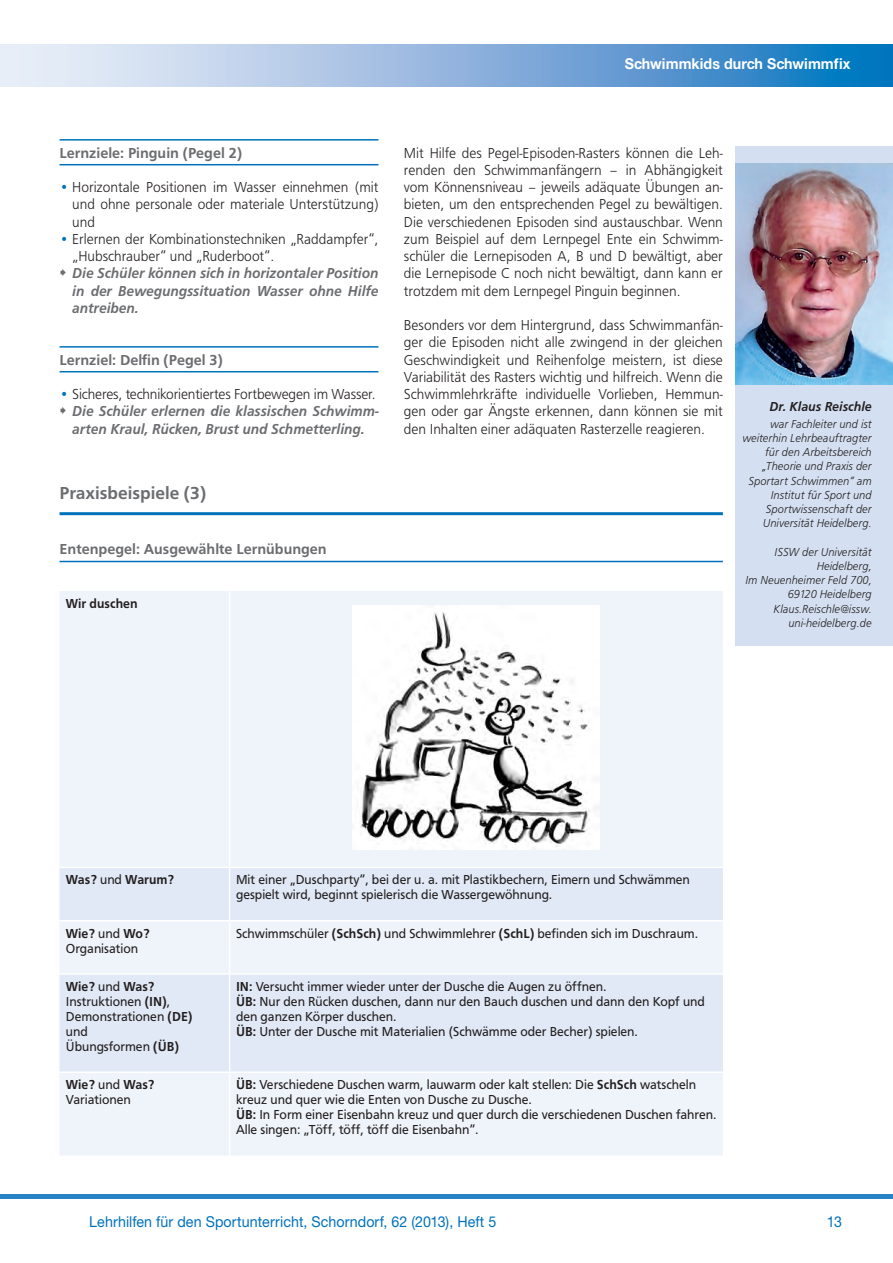
<style>
.page{position:relative;width:893px;height:1263px;background:#fff}
.page>*{position:absolute;margin:0;border:0;box-sizing:border-box;transform-origin:0 0}
.t1{font:500 18px "Frutus T";color:#6c6d70}
.t2{font:300 15px/17.2px "Frutus T";color:#231f20;text-align:justify;scale:.95 1}
.t3{font:italic 500 15px/17.2px "Frutus T";color:#6c6d70;scale:.95 1}
.t4{font:500 15px "Frutus T";color:#6c6d70}
.t5{font:15px "Helvetica Neue CE";letter-spacing:.005em;color:#0072bc;scale:.95 1}
.t6{font:700 15px "Helvetica Neue CE";letter-spacing:.005em;color:#fff;scale:.95 1}
.t7{font:13.5px/15px "Frutus T";color:#231f20;scale:.95 1}
.t8{font:500 13.5px "Frutus T";color:#231f20;scale:.95 1}
.t9{font:italic 500 13.5px "Frutus T";letter-spacing:.005em;color:#231f20;scale:.95 1}
.t10{font:italic 300 12px/14.2px "Frutus T";letter-spacing:.005em;color:#231f20;text-align:right;scale:.95 1}
.s1{color:#0072bc}
.s2{font-weight:300;font-style:normal;color:#0072bc}
.s3{font-weight:300;font-style:normal;color:#231f20}
.s4{font-weight:400}
.s5{font-weight:500}
</style>
<div class="page">
<div style="left:0;top:1194px;width:893px;height:5px;background:#2783c5"></div>
<svg style="left:0;top:44px;width:893px;height:43px;background:#88b4dd"></svg>
<hr style="left:60px;top:139px;width:318px;height:2px;background:#0072bc">
<hr style="left:60px;top:164px;width:318px;height:1px;background:#0072bc">
<hr style="left:60px;top:346px;width:318px;height:2px;background:#0072bc">
<hr style="left:60px;top:371px;width:318px;height:1px;background:#0072bc">
<div style="left:60px;top:591px;width:663px;height:564px;background:#eff4fa"></div>
<svg style="left:60px;top:868px;width:663px;height:203px;fill:#e1e9f6"></svg>
<hr style="left:229px;top:868px;width:1px;height:52px;background:#fff">
<hr style="left:60px;top:920px;width:170px;height:1px;background:#fff">
<hr style="left:230px;top:920px;width:493px;height:1px;background:#fff">
<hr style="left:229px;top:921px;width:1px;height:52px;background:#fff">
<hr style="left:60px;top:973px;width:170px;height:2px;background:#fff">
<hr style="left:230px;top:973px;width:493px;height:2px;background:#fff">
<hr style="left:229px;top:975px;width:1px;height:96px;background:#fff">
<hr style="left:60px;top:1071px;width:170px;height:2px;background:#fff">
<hr style="left:230px;top:1071px;width:493px;height:2px;background:#fff">
<hr style="left:229px;top:1073px;width:1px;height:82px;background:#fff">
<hr style="left:229px;top:591px;width:1px;height:275px;background:#fff">
<hr style="left:60px;top:866px;width:170px;height:2px;background:#fff">
<hr style="left:230px;top:866px;width:493px;height:2px;background:#fff">
<img style="left:353px;top:606px;width:247px;height:244px">
<hr style="left:60px;top:512px;width:663px;height:3px;background:#0072bc">
<hr style="left:60px;top:561px;width:663px;height:1px;background:#0072bc">
<div style="left:736px;top:146px;width:157px;height:500px;background:#d4e0f1"></div>
<img style="left:736px;top:163px;width:157px;height:221px">
<p class="t6" style="left:625px;top:54px;width:239px">Schwimmkids durch Schwimmfix</p>
<p class="t4" style="left:60px;top:144px;width:184px">Lernziele: Pinguin (Pegel 2)</p>
<p class="t2" style="left:72px;top:178px;width:324px;text-indent:-13px"><span class="s1">•</span> Horizontale Positionen im Wasser einnehmen (mit und ohne personale oder materiale Unterstützung) und</p>
<p class="t3" style="left:72px;top:230px;width:324px;text-indent:-13px"><span class="s2">•</span> <span class="s3">Erlernen der Kombinationstechniken „Raddampfer“, „Hubschrauber“ und „Ruderboot“.<br></span>Die Schüler können sich in horizontaler Position in der Bewegungssituation Wasser ohne Hilfe antreiben.</p>
<p class="t4" style="left:60px;top:351px;width:165px">Lernziel: Delfin (Pegel 3)</p>
<p class="t3" style="left:72px;top:385px;width:324px;text-indent:-13px"><span class="s2">•</span> <span class="s3">Sicheres, technikorientiertes Fortbewegen im Wasser.<br></span>Die Schüler erlernen die klassischen Schwimm&shy;arten Kraul, Rücken, Brust und Schmetterling.</p>
<p class="t1" style="left:60px;top:483px;width:148px">Praxisbeispiele (3)</p>
<p class="t4" style="left:60px;top:541px;width:269px">Entenpegel: Ausgewählte Lernübungen</p>
<p class="t8" style="left:66px;top:595px;width:77px">Wir duschen</p>
<p class="t2" style="left:404px;top:144px;width:337px">Mit Hilfe des Pegel-Episoden-Rasters können die Leh&shy;renden den Schwimmanfängern – in Abhängigkeit vom Könnensniveau – jeweils adäquate Übungen an&shy;bieten, um den entsprechenden Pegel zu bewältigen.<br>Die verschiedenen Episoden sind austauschbar. Wenn zum Beispiel auf dem Lernpegel Ente ein Schwimm&shy;schüler die Lernepisoden A, B und D bewältigt, aber die Lernepisode C noch nicht bewältigt, dann kann er trotzdem mit dem Lernpegel Pinguin beginnen.</p>
<p class="t2" style="left:404px;top:316px;width:337px">Besonders vor dem Hintergrund, dass Schwimmanfän&shy;ger die Episoden nicht alle zwingend in der gleichen Geschwindigkeit und Reihenfolge meistern, ist diese Variabilität des Rasters wichtig und hilfreich. Wenn die Schwimmlehrkräfte individuelle Vorlieben, Hemmun&shy;gen oder gar Ängste erkennen, dann können sie mit den Inhalten einer adäquaten Rasterzelle reagieren.</p>
<p class="t9" style="left:769px;top:399px;width:109px">Dr. Klaus Reischle</p>
<p class="t10" style="left:742px;top:416px;width:138px">war Fachleiter und ist weiterhin Lehrbeauftragter für den Arbeitsbereich „Theorie und Praxis der<br>Sportart Schwimmen“ am<br>Institut für Sport und<br>Sportwissenschaft der<br>Universität Heidelberg.</p>
<p class="t10" style="left:745px;top:544px;width:135px">ISSW der Universität<br>Heidelberg,<br>Im Neuenheimer Feld 700,<br>69120 Heidelberg<br>Klaus.Reischle@issw. uni-heidelberg.de</p>
<p class="t8" style="left:66px;top:872px;width:115px">Was? <span class="s4">und</span> Warum?</p>
<p class="t7" style="left:236px;top:872px;width:479px">Mit einer „Duschparty“, bei der u. a. mit Plastikbechern, Eimern und Schwämmen gespielt wird, beginnt spielerisch die Wassergewöhnung.</p>
<p class="t7" style="left:66px;top:925px;width:90px"><span class="s5">Wie?</span> und <span class="s5">Wo?<br></span>Organisation</p>
<p class="t7" style="left:236px;top:925px;width:488px">Schwimmschüler <span class="s5">(SchSch)</span> und Schwimmlehrer <span class="s5">(SchL)</span> befinden sich im Duschraum.</p>
<p class="t7" style="left:66px;top:979px;width:135px"><span class="s5">Wie?</span> und <span class="s5">Was?<br></span>Instruktionen <span class="s5">(IN)</span>,<br>Demonstrationen <span class="s5">(DE) </span>und<br>Übungsformen <span class="s5">(ÜB)</span></p>
<p class="t7" style="left:236px;top:979px;width:495px"><span class="s5">IN:</span> Versucht immer wieder unter der Dusche die Augen zu öffnen.<br><span class="s5">ÜB:</span> Nur den Rücken duschen, dann nur den Bauch duschen und dann den Kopf und den ganzen Körper duschen.<br><span class="s5">ÜB:</span> Unter der Dusche mit Materialien (Schwämme oder Becher) spielen.</p>
<p class="t7" style="left:66px;top:1077px;width:95px"><span class="s5">Wie?</span> und <span class="s5">Was?<br></span>Variationen</p>
<p class="t7" style="left:236px;top:1077px;width:507px"><span class="s5">ÜB:</span> Verschiedene Duschen warm, lauwarm oder kalt stellen: Die <span class="s5">SchSch</span> watscheln kreuz und quer wie die Enten von Dusche zu Dusche.<br><span class="s5">ÜB:</span> In Form einer Eisenbahn kreuz und quer durch die verschiedenen Duschen fahren.<br>Alle singen: „Töff, töff, töff die Eisenbahn“.</p>
<p class="t5" style="left:89px;top:1213px;width:430px">Lehrhilfen für den Sportunterricht, Schorndorf, 62 (2013), Heft 5</p>
<p class="t5" style="left:827px;top:1213px;width:17px">13</p>
</div>
